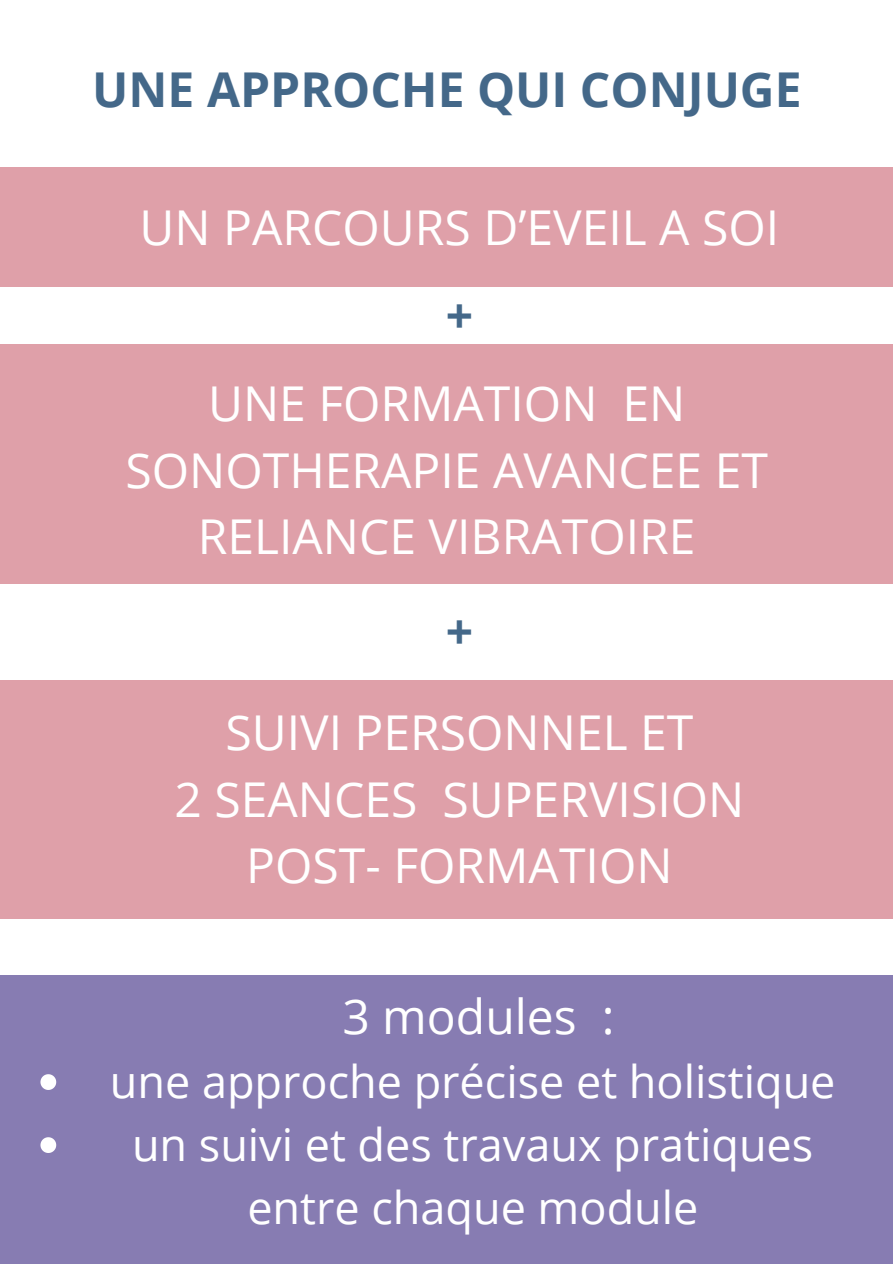
<style>
.page{position:relative;width:893px;height:1264px;background:#fff}
.page>*{position:absolute;margin:0;border:0;box-sizing:border-box;transform-origin:0 0}
.t1{font:48px/66.3px "Open Sans";color:#fff;text-align:center}
.t2{font:700 48px "Open Sans";color:#446889}
.t3{font:45px/63px "Open Sans";color:#fff;text-align:center}
</style>
<div class="page">
<div style="left:0;top:167px;width:892px;height:120px;background:#dfa0a9"></div>
<div style="left:0;top:344px;width:892px;height:239px;background:#dfa0a9"></div>
<div style="left:0;top:974px;width:892px;height:289px;background:#877cb2"></div>
<svg style="left:40px;top:1074px;width:16px;height:15px"></svg>
<svg style="left:40px;top:1137px;width:16px;height:15px"></svg>
<div style="left:0;top:680px;width:892px;height:238px;background:#dfa0a9"></div>
<p class="t2" style="left:92px;top:55px;width:710px">UNE APPROCHE QUI CONJUGE</p>
<p class="t1" style="left:140px;top:193px;width:641px">UN PARCOURS D’EVEIL A SOI</p>
<p class="t2" style="left:445px;top:282px;width:29px">+</p>
<p class="t1" style="left:125px;top:369px;width:644px">UNE FORMATION EN<br>SONOTHERAPIE AVANCEE ET<br>RELIANCE VIBRATOIRE</p>
<p class="t2" style="left:445px;top:598px;width:29px">+</p>
<p class="t1" style="left:225px;top:698px;width:469px">SUIVI PERSONNEL ET</p>
<p class="t1" style="left:174px;top:764px;width:571px">2 SEANCES SUPERVISION</p>
<p class="t1" style="left:246px;top:831px;width:427px">POST- FORMATION</p>
<p class="t1" style="left:342px;top:981px;width:274px">3 modules :</p>
<p class="t3" style="left:110px;top:1048px;width:727px">une approche précise et holistique</p>
<p class="t3" style="left:132px;top:1111px;width:682px">un suivi et des travaux pratiques entre chaque module</p>
</div>
